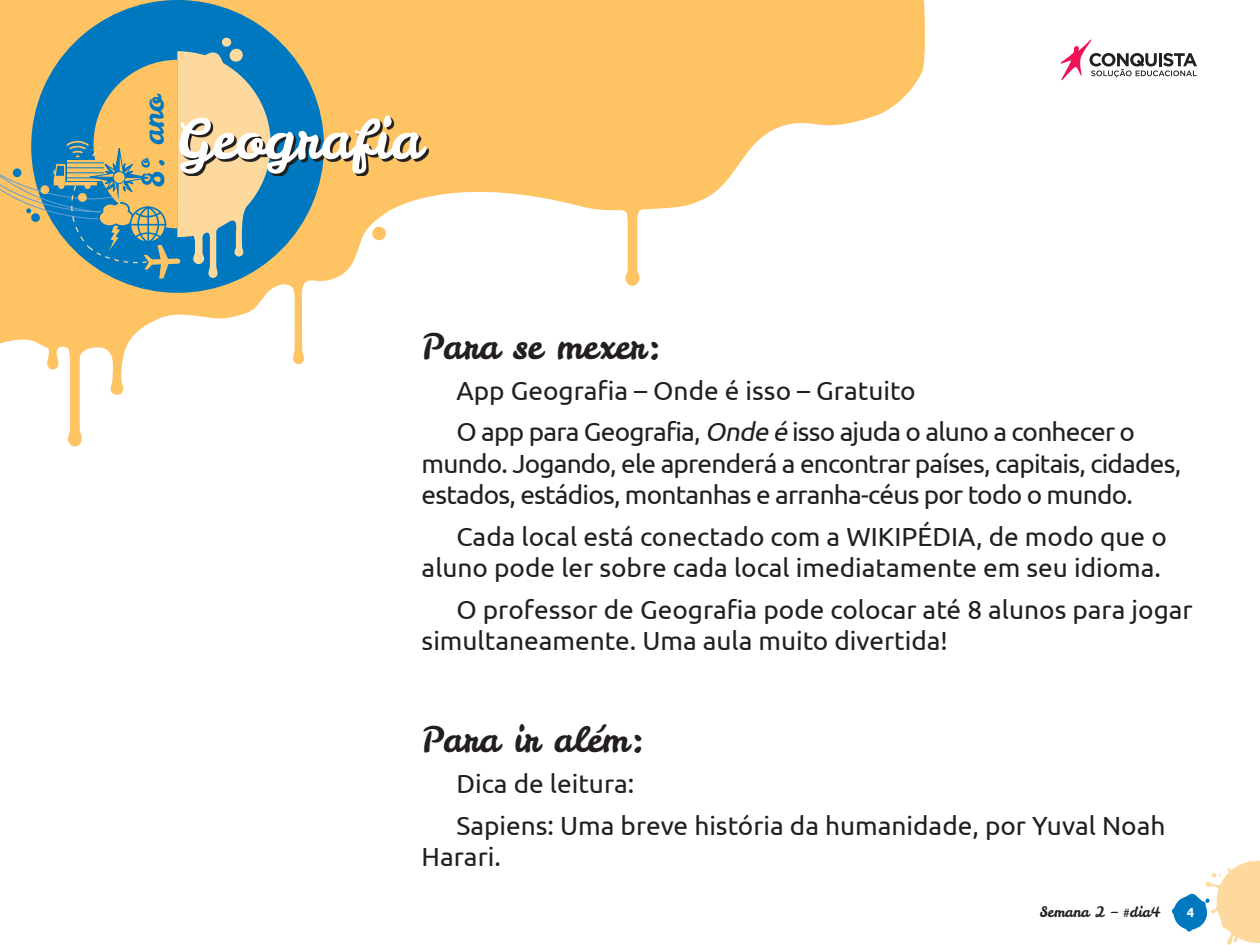
<style>
.page{position:relative;width:1260px;height:945px;background:#fff}
.page>*{position:absolute;margin:0;border:0;box-sizing:border-box;transform-origin:0 0}
.t1{font:54.25px "Leckerli One";color:#fff}
.t2{font:35px "Leckerli One";color:#231f20}
.t3{font:29.4px "Leckerli One";color:#0078c0}
.t4{font:26.25px/31.5px "Ubuntu";color:#231f20}
.t5{font:26.25px/41.5px "Ubuntu";letter-spacing:-.03em;color:#231f20}
.t6{font:14.35px "Leckerli One";color:#231f20}
.t7{font:700 13.12px "Ubuntu";color:#fff}
.s1{font-style:italic}
</style>
<div class="page">
<svg style="left:0;top:0;width:925px;height:447px"></svg>
<div style="left:31px;top:0;width:293px;height:293px;background:#0078c0;border-radius:50%"></div>
<svg style="left:1172px;top:861px;width:88px;height:84px"></svg>
<svg style="left:1061px;top:39px;width:136px;height:41px"></svg>
<svg style="left:0;top:37px;width:271px;height:242px"></svg>
<div style="left:113px;top:172px;width:12px;height:11px;background:#fec463;border-radius:50%"></div>
<div style="left:113px;top:171px;width:12px;height:13px;border:1px solid #0078c0;border-radius:50%"></div>
<svg style="left:182px;top:118px;width:247px;height:58px;background:#8d8465"></svg>
<p class="t3" style="left:133px;top:188px;width:95px;rotate:-90deg">8º. ano</p>
<h1 class="t1" style="left:176px;top:103px;width:248px">Geografia</h1>
<h2 class="t2" style="left:422px;top:322px;width:242px">Para se mexer:</h2>
<p class="t5" style="left:456px;top:369px;width:680px">App Geografia – Onde é isso – Gratuito<br>O app para Geografia, <span class="s1">Onde é</span> isso ajuda o aluno a conhecer o</p>
<p class="t5" style="left:422px;top:447px;width:761px;line-height:31.5px">mundo. Jogando, ele aprenderá a encontrar países, capitais, cidades, estados, estádios, montanhas e arranha-céus por todo o mundo.</p>
<p class="t4" style="left:422px;top:520px;width:747px;text-align:right">Cada local está conectado com a WIKIPÉDIA, de modo que o aluno pode ler sobre cada local imediatamente em seu idioma.</p>
<p class="t4" style="left:422px;top:593px;width:773px;text-indent:35px">O professor de Geografia pode colocar até 8 alunos para jogar simultaneamente. Uma aula muito divertida!</p>
<h2 class="t2" style="left:422px;top:716px;width:225px">Para ir além:</h2>
<p class="t4" style="left:456px;top:762px;width:711px;line-height:41.5px">Dica de leitura:<br>Sapiens: Uma breve história da humanidade, por Yuval Noah</p>
<p class="t4" style="left:422px;top:840px;width:81px">Harari.</p>
<p class="t6" style="left:1040px;top:903px;width:123px">Semana 2 – #dia4</p>
<p class="t7" style="left:1187px;top:905px;width:9px">4</p>
</div>
